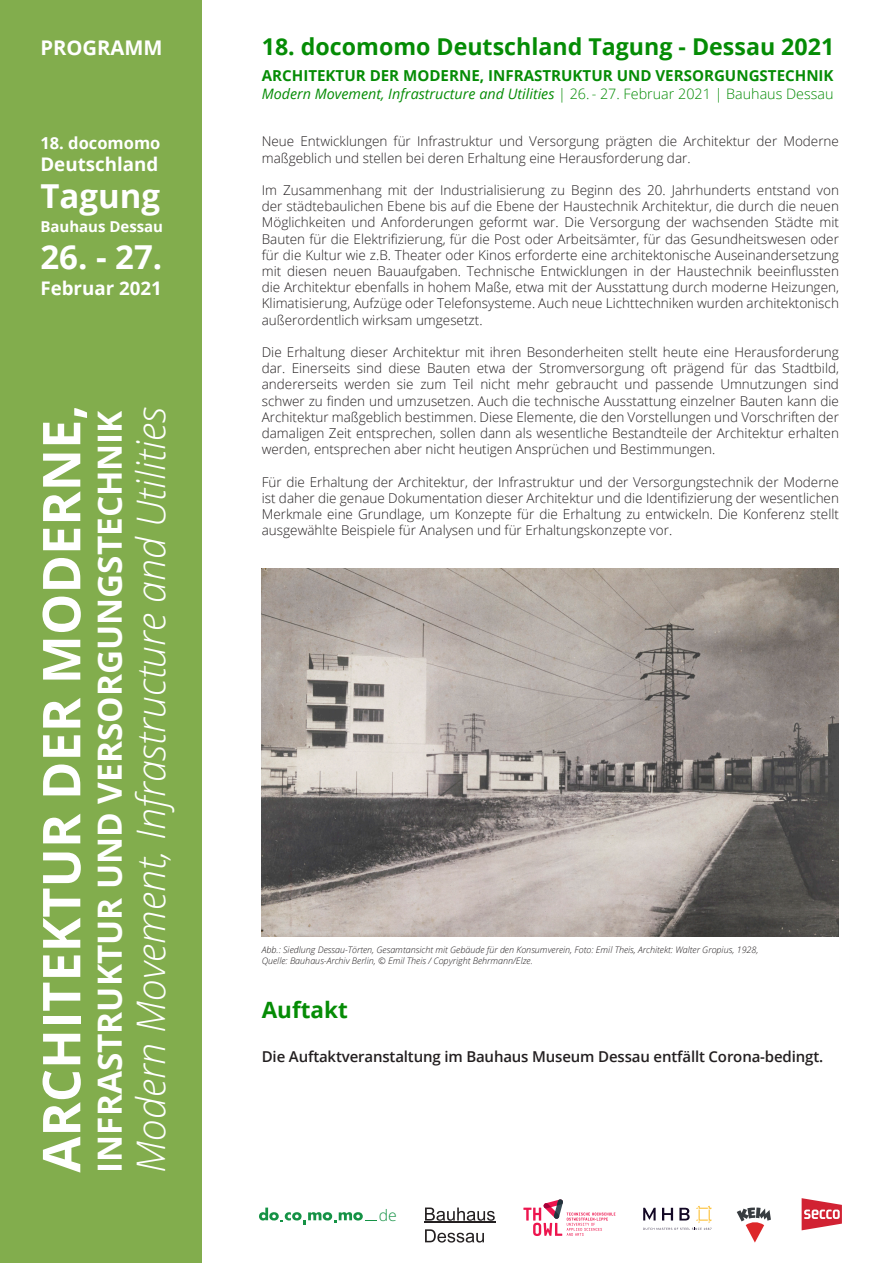
<style>
.page{position:relative;width:893px;height:1263px;background:#fff}
.page>*{position:absolute;margin:0;border:0;box-sizing:border-box;transform-origin:0 0}
.t1{font:700 52.2px "Open Sans";color:#fff}
.t2{font:italic 300 39.3px "Open Sans";color:#fff}
.t3{font:700 33.3px "Open Sans";color:#fff}
.t4{font:700 33px "Open Sans";color:#fff}
.t5{font:700 23.25px "Open Sans";color:#058c05}
.t6{font:700 22.5px "Open Sans";color:#058c05}
.t7{font:700 20.25px "Open Sans";color:#fff}
.t8{font:700 18.75px "Open Sans";color:#fff}
.t9{font:700 16.5px "Open Sans";color:#fff}
.t10{font:300 15.9px "Open Sans";color:#159245}
.t11{font:700 15.15px "Open Sans";color:#058c05}
.t12{font:600 15px "Open Sans";letter-spacing:-.01em;color:#231f20}
.t13{font:700 15px "Open Sans";color:#fff}
.t14{font:italic 14.4px "Open Sans";color:#058c05}
.t15{font:300 13.5px/16.2px "Open Sans";color:#231f20;text-align:justify}
.t16{font:italic 300 9px "Open Sans";color:#231f20}
.s1{font-weight:300;font-style:normal}
</style>
<div class="page">
<div style="left:0;top:0;width:202px;height:1263px;background:#82ad4d"></div>
<svg style="left:259px;top:1207px;width:117px;height:18px"></svg>
<svg style="left:523px;top:1199px;width:92px;height:37px"></svg>
<svg style="left:425px;top:1207px;width:70px;height:14px"></svg>
<hr style="left:424px;top:1222px;width:71px;height:1px;background:#231f20">
<svg style="left:425px;top:1229px;width:59px;height:13px"></svg>
<svg style="left:643px;top:1206px;width:68px;height:24px"></svg>
<svg style="left:802px;top:1198px;width:40px;height:32px"></svg>
<svg style="left:737px;top:1207px;width:34px;height:35px"></svg>
<img style="left:262px;top:568px;width:577px;height:369px">
<h3 class="t7" style="left:40px;top:33px;width:124px">PROGRAMM</h3>
<p class="t9" style="left:40px;top:131px;width:122px">18. docomomo</p>
<h3 class="t8" style="left:40px;top:151px;width:119px">Deutschland</h3>
<h3 class="t4" style="left:40px;top:173px;width:121px">Tagung</h3>
<p class="t13" style="left:40px;top:216px;width:124px">Bauhaus Dessau</p>
<h3 class="t4" style="left:40px;top:234px;width:123px">26. - 27.</h3>
<h3 class="t8" style="left:40px;top:274px;width:123px">Februar 2021</h3>
<h1 class="t1" style="left:25px;top:1172px;width:770px;rotate:-90deg">ARCHITEKTUR DER MODERNE,</h1>
<h3 class="t3" style="left:86px;top:1172px;width:763px;rotate:-90deg">INFRASTRUKTUR UND VERSORGUNGSTECHNIK</h3>
<h2 class="t2" style="left:124px;top:1172px;width:767px;rotate:-90deg">Modern Movement, Infrastructure and Utilities</h2>
<h3 class="t5" style="left:262px;top:30px;width:574px">18. docomomo Deutschland Tagung - Dessau 2021</h3>
<p class="t11" style="left:262px;top:64px;width:573px">ARCHITEKTUR DER MODERNE, INFRASTRUKTUR UND VERSORGUNGSTECHNIK</p>
<p class="t14" style="left:262px;top:84px;width:573px">Modern Movement, Infrastructure and Utilities <span class="s1">| 26.- 27. Februar 2021 | Bauhaus Dessau</span></p>
<p class="t15" style="left:262px;top:133px;width:579px">Neue Entwicklungen für Infrastruktur und Versorgung prägten die Architektur der Moderne maßgeblich und stellen bei deren Erhaltung eine Herausforderung dar.</p>
<p class="t15" style="left:262px;top:182px;width:579px">Im Zusammenhang mit der Industrialisierung zu Beginn des 20. Jahrhunderts entstand von der städtebaulichen Ebene bis auf die Ebene der Haustechnik Architektur, die durch die neuen Möglichkeiten und Anforderungen geformt war. Die Versorgung der wachsenden Städte mit Bauten für die Elektrifizierung, für die Post oder Arbeitsämter, für das Gesundheitswesen oder für die Kultur wie z.B. Theater oder Kinos erforderte eine architektonische Auseinandersetzung mit diesen neuen Bauaufgaben. Technische Entwicklungen in der Haustechnik beeinflussten die Architektur ebenfalls in hohem Maße, etwa mit der Ausstattung durch moderne Heizungen, Klimatisierung, Aufzüge oder Telefonsysteme. Auch neue Lichttechniken wurden architektonisch außerordentlich wirksam umgesetzt.</p>
<p class="t15" style="left:262px;top:344px;width:579px">Die Erhaltung dieser Architektur mit ihren Besonderheiten stellt heute eine Herausforderung dar. Einerseits sind diese Bauten etwa der Stromversorgung oft prägend für das Stadtbild, andererseits werden sie zum Teil nicht mehr gebraucht und passende Umnutzungen sind schwer zu finden und umzusetzen. Auch die technische Ausstattung einzelner Bauten kann die Architektur maßgeblich bestimmen. Diese Elemente, die den Vorstellungen und Vorschriften der damaligen Zeit entsprechen, sollen dann als wesentliche Bestandteile der Architektur erhalten werden, entsprechen aber nicht heutigen Ansprüchen und Bestimmungen.</p>
<p class="t15" style="left:262px;top:473px;width:579px">Für die Erhaltung der Architektur, der Infrastruktur und der Versorgungstechnik der Moderne ist daher die genaue Dokumentation dieser Architektur und die Identifizierung der wesentlichen Merkmale eine Grundlage, um Konzepte für die Erhaltung zu entwickeln. Die Konferenz stellt ausgewählte Beispiele für Analysen und für Erhaltungskonzepte vor.</p>
<p class="t16" style="left:262px;top:944px;width:498px">Abb.: Siedlung Dessau-Törten, Gesamtansicht mit Gebäude für den Konsumverein, Foto: Emil Theis, Architekt: Walter Gropius, 1928,</p>
<p class="t16" style="left:262px;top:955px;width:273px">Quelle: Bauhaus-Archiv Berlin, © Emil Theis / Copyright Behrmann/Elze.</p>
<p class="t6" style="left:262px;top:993px;width:88px">Auftakt</p>
<p class="t12" style="left:262px;top:1046px;width:563px">Die Auftaktveranstaltung im Bauhaus Museum Dessau entfällt Corona-bedingt.</p>
<p class="t10" style="left:379px;top:1204px;width:20px">de</p>
</div>
